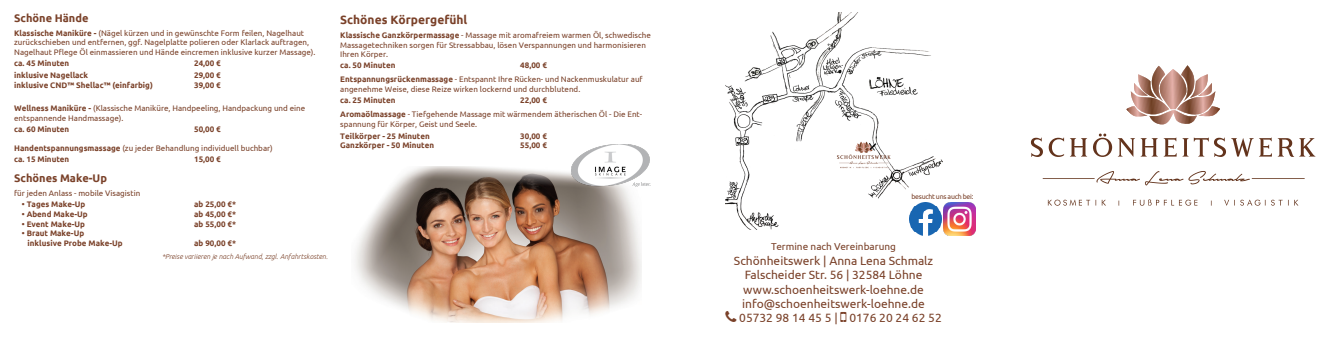
<style>
.page{position:relative;width:1344px;height:341px;background:#fff}
.page>*{position:absolute;margin:0;border:0;box-sizing:border-box;transform-origin:0 0}
.t1{font:12px "Ubuntu";color:#7a4129}
.t2{font:700 12px "Ubuntu";color:#7a4129}
.t3{font:700 11px "Ubuntu";color:#7a4129}
.t4{font:10px "Ubuntu";color:#7a4129}
.t5{font:8px/9.6px "Ubuntu";color:#7a4129}
.t6{font:700 8px/9.6px "Ubuntu";color:#7a4129}
.t7{font:italic 300 7px "Ubuntu";color:#7a4129}
.t8{font:7px "Ubuntu";letter-spacing:-.04em;color:#7a4129}
.s1{font-weight:700}
</style>
<div class="page">
<img style="left:726px;top:13px;width:216px;height:216px">
<img style="left:909px;top:202px;width:67px;height:33px">
<svg style="left:1126px;top:65px;width:94px;height:59px"></svg>
<svg style="left:1031px;top:133px;width:284px;height:24px"></svg>
<svg style="left:1048px;top:199px;width:250px;height:6px"></svg>
<svg style="left:1042px;top:171px;width:262px;height:14px"></svg>
<img style="left:355px;top:166px;width:286px;height:155px">
<img style="left:571px;top:144px;width:79px;height:42px">
<p class="t3" style="left:14px;top:11px;width:76px">Schöne Hände</p>
<p class="t5" style="left:14px;top:28px;width:303px"><span class="s1">Klassische Maniküre -</span> (Nägel kürzen und in gewünschte Form feilen, Nagelhaut zurückschieben und entfernen, ggf. Nagelplatte polieren oder Klarlack auftragen,<br>Nagelhaut Pflege Öl einmassieren und Hände eincremen inklusive kurzer Massage).</p>
<p class="t6" style="left:14px;top:58px;width:57px">ca. 45 Minuten</p>
<p class="t6" style="left:194px;top:58px;width:28px">24,00 €</p>
<p class="t6" style="left:14px;top:70px;width:76px">inklusive Nagellack</p>
<p class="t6" style="left:194px;top:70px;width:28px">29,00 €</p>
<p class="t6" style="left:14px;top:80px;width:140px">inklusive CND™ Shellac™ (einfarbig)</p>
<p class="t6" style="left:194px;top:80px;width:28px">39,00 €</p>
<p class="t5" style="left:14px;top:103px;width:293px"><span class="s1">Wellness Maniküre -</span> (Klassische Maniküre, Handpeeling, Handpackung und eine entspannende Handmassage).</p>
<p class="t6" style="left:14px;top:124px;width:57px">ca. 60 Minuten</p>
<p class="t6" style="left:194px;top:124px;width:28px">50,00 €</p>
<p class="t5" style="left:14px;top:143px;width:260px"><span class="s1">Handentspannungsmassage</span> (zu jeder Behandlung individuell buchbar)</p>
<p class="t6" style="left:14px;top:154px;width:57px">ca. 15 Minuten</p>
<p class="t6" style="left:194px;top:154px;width:28px">15,00 €</p>
<p class="t3" style="left:14px;top:171px;width:94px">Schönes Make-Up</p>
<p class="t5" style="left:14px;top:188px;width:128px">für jeden Anlass - mobile Visagistin</p>
<p class="t6" style="left:22px;top:199px;width:65px">• Tages Make-Up</p>
<p class="t6" style="left:194px;top:199px;width:43px">ab 25,00 €*</p>
<p class="t6" style="left:22px;top:209px;width:67px">• Abend Make-Up</p>
<p class="t6" style="left:194px;top:209px;width:43px">ab 45,00 €*</p>
<p class="t6" style="left:22px;top:218px;width:65px">• Event Make-Up</p>
<p class="t6" style="left:194px;top:218px;width:43px">ab 55,00 €*</p>
<p class="t6" style="left:28px;top:228px;width:96px;text-indent:-6px">• Braut Make-Up<br>inklusive Probe Make-Up</p>
<p class="t6" style="left:194px;top:238px;width:43px">ab 90,00 €*</p>
<p class="t7" style="left:162px;top:252px;width:167px">*Preise variieren je nach Aufwand, zzgl. Anfahrtskosten.</p>
<p class="t2" style="left:340px;top:12px;width:129px">Schönes Körpergefühl</p>
<p class="t5" style="left:340px;top:30px;width:312px"><span class="s1">Klassische Ganzkörpermassage</span> - Massage mit aromafreiem warmen Öl, schwedische<br>Massagetechniken sorgen für Stressabbau, lösen Verspannungen und harmonisieren<br>Ihren Körper.</p>
<p class="t6" style="left:340px;top:60px;width:57px">ca. 50 Minuten</p>
<p class="t6" style="left:520px;top:60px;width:28px">48,00 €</p>
<p class="t5" style="left:340px;top:74px;width:304px"><span class="s1">Entspannungsrückenmassage</span> - Entspannt Ihre Rücken- und Nackenmuskulatur auf angenehme Weise, diese Reize wirken lockernd und durchblutend.</p>
<p class="t6" style="left:340px;top:95px;width:57px">ca. 25 Minuten</p>
<p class="t6" style="left:520px;top:95px;width:28px">22,00 €</p>
<p class="t5" style="left:340px;top:109px;width:303px"><span class="s1">Aromaölmassage</span> - Tiefgehende Massage mit wärmendem ätherischen Öl - Die Ent&shy;spannung für Körper, Geist und Seele.</p>
<p class="t6" style="left:340px;top:131px;width:91px">Teilkörper - 25 Minuten</p>
<p class="t6" style="left:520px;top:131px;width:28px">30,00 €</p>
<p class="t6" style="left:340px;top:140px;width:95px">Ganzkörper - 50 Minuten</p>
<p class="t6" style="left:520px;top:140px;width:28px">55,00 €</p>
<p class="t8" style="left:911px;top:192px;width:64px">besucht uns auch bei:</p>
<p class="t4" style="left:771px;top:240px;width:126px">Termine nach Vereinbarung</p>
<p class="t1" style="left:734px;top:253px;width:201px">Schönheitswerk | Anna Lena Schmalz</p>
<p class="t1" style="left:745px;top:267px;width:179px">Falscheider Str. 56 | 32584 Löhne</p>
<p class="t1" style="left:743px;top:282px;width:182px">www.schoenheitswerk-loehne.de</p>
<p class="t1" style="left:742px;top:296px;width:184px">info@schoenheitswerk-loehne.de</p>
<p class="t1" style="left:739px;top:310px;width:204px">05732 98 14 45 5 | 0176 20 24 62 52</p>
</div>
